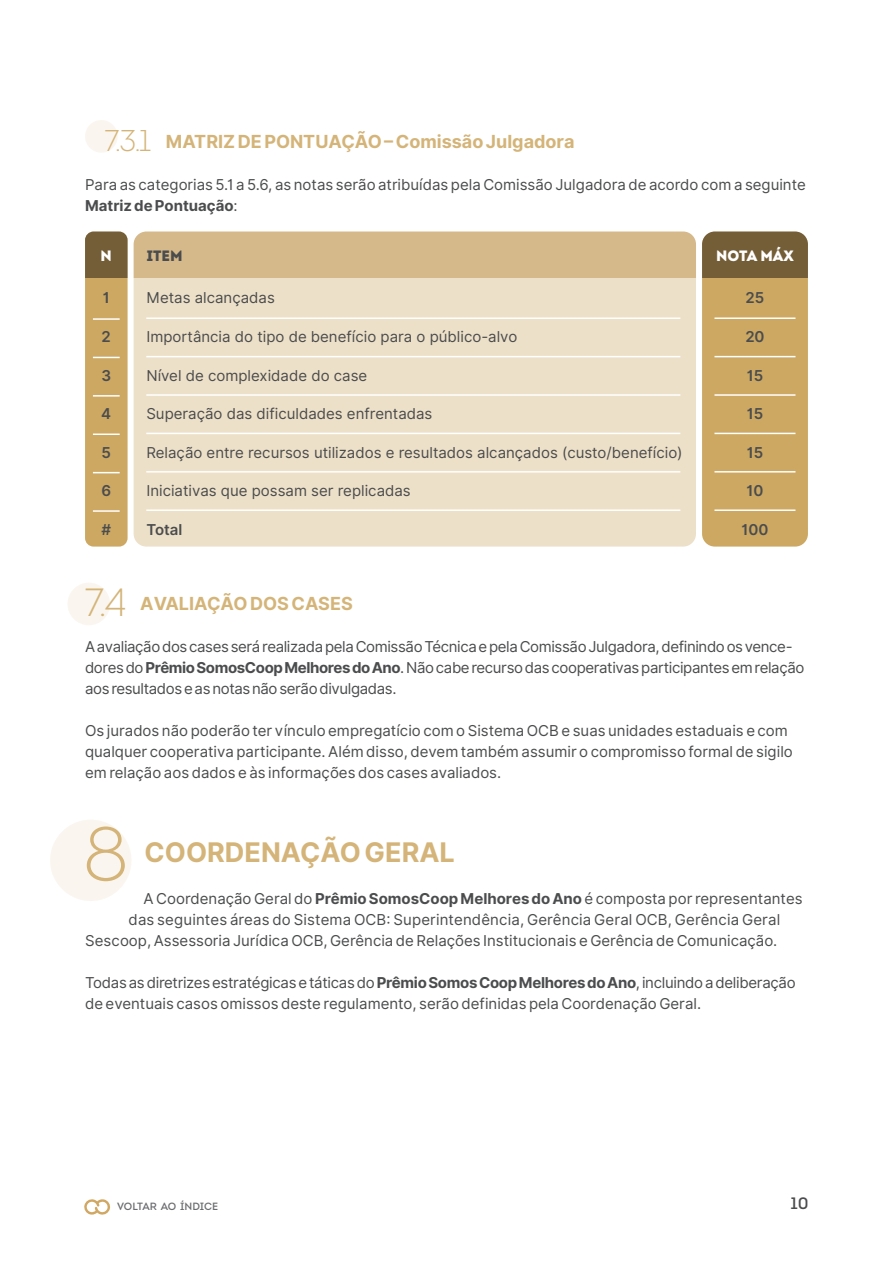
<style>
.page{position:relative;width:893px;height:1263px;background:#fff}
.page>*{position:absolute;margin:0;border:0;box-sizing:border-box;transform-origin:0 0}
.List_Paragraph{font:75px "Intro Light Alt";color:#d4b478}
.List_Paragraph-2{font:39.3px "Intro Light Alt";color:#d4b478}
.List_Paragraph-3{font:30px "Intro Light Alt";color:#d4b478}
.Default{font:700 27px "Inter";color:#d4b478}
.Subtítulo{font:700 18px "Inter";color:#d4b478}
.t1{font:16.5px "Intro";color:#4b4c4d}
.Parágrafo_da_Lista1{font:15px/21px "Inter";color:#4b4c4d}
.Pa7{font:15px "Inter";color:#4b4c4d}
.Parágrafo_da_Lista1-2{font:15px/21px "Inter";letter-spacing:-.025em;color:#4b4c4d}
.Default-2{font:15px/21px "Inter";color:#4b4c4d}
.t2{font:600 15px "Inter";color:#4b4c4d}
.t3{font:15px "Intro Black Caps";color:#fff}
.t4{font:15px "Intro Black Caps";color:#4b4c4d}
.t5{font:10.5px "Intro";letter-spacing:-.01em;color:#6c6d70}
.s1{font-weight:700}
</style>
<div class="page">
<div style="left:134px;top:232px;width:562px;height:315px;background:#ede0c8;border-radius:13px"></div>
<div style="left:134px;top:232px;width:562px;height:46px;background:#d5b98a"></div>
<div style="left:85px;top:232px;width:43px;height:315px;background:#cca863;border-radius:9px"></div>
<div style="left:85px;top:232px;width:43px;height:46px;background:#745e37"></div>
<div style="left:702px;top:232px;width:106px;height:315px;background:#cca863;border-radius:13px"></div>
<div style="left:702px;top:232px;width:106px;height:46px;background:#745e37"></div>
<hr style="left:93px;top:318px;width:27px;height:2px;background:#fff">
<svg style="left:93px;top:357px;width:27px;height:1px"></svg>
<hr style="left:93px;top:395px;width:27px;height:2px;background:#fff">
<hr style="left:93px;top:433px;width:27px;height:2px;background:#fff">
<svg style="left:93px;top:472px;width:27px;height:1px"></svg>
<hr style="left:93px;top:510px;width:27px;height:2px;background:#fff">
<hr style="left:714px;top:317px;width:81px;height:2px;background:#fff">
<hr style="left:714px;top:356px;width:81px;height:1px;background:#fff">
<hr style="left:714px;top:394px;width:81px;height:2px;background:#fff">
<hr style="left:714px;top:433px;width:81px;height:1px;background:#fff">
<hr style="left:714px;top:471px;width:81px;height:2px;background:#fff">
<hr style="left:714px;top:509px;width:81px;height:2px;background:#fff">
<hr style="left:146px;top:317px;width:534px;height:2px;background:#fff">
<hr style="left:146px;top:356px;width:534px;height:1px;background:#fff">
<hr style="left:146px;top:394px;width:534px;height:2px;background:#fff">
<hr style="left:146px;top:433px;width:534px;height:1px;background:#fff">
<hr style="left:146px;top:471px;width:534px;height:2px;background:#fff">
<hr style="left:146px;top:509px;width:534px;height:2px;background:#fff">
<svg style="left:84px;top:1199px;width:26px;height:16px"></svg>
<div style="left:85px;top:120px;width:33px;height:33px;background:#faf6ef;border-radius:50%"></div>
<div style="left:67px;top:583px;width:43px;height:42px;background:#faf6ef;border-radius:50%"></div>
<div style="left:50px;top:820px;width:81px;height:81px;background:#faf6ef;border-radius:50%"></div>
<p class="List_Paragraph-3" style="left:104px;top:122px;width:49px">7.3.1</p>
<p class="Subtítulo" style="left:166px;top:128px;width:410px">MATRIZ DE PONTUAÇÃO – Comissão Julgadora</p>
<p class="Parágrafo_da_Lista1" style="left:85px;top:174px;width:722px">Para as categorias 5.1 a 5.6, as notas serão atribuídas pela Comissão Julgadora de acordo com a seguinte<br><span class="s1">Matriz de Pontuação</span>:</p>
<p class="t3" style="left:101px;top:245px;width:13px">N</p>
<p class="t2" style="left:103px;top:287px;width:8px">1</p>
<p class="t2" style="left:102px;top:326px;width:11px">2</p>
<p class="t2" style="left:101px;top:364px;width:11px">3</p>
<p class="t2" style="left:101px;top:403px;width:11px">4</p>
<p class="t2" style="left:102px;top:441px;width:11px">5</p>
<p class="t2" style="left:101px;top:480px;width:11px">6</p>
<p class="t2" style="left:101px;top:519px;width:11px">#</p>
<p class="t4" style="left:146px;top:245px;width:38px">ITEM</p>
<p class="Parágrafo_da_Lista1" style="left:146px;top:288px;width:130px">Metas alcançadas</p>
<p class="Parágrafo_da_Lista1" style="left:146px;top:326px;width:372px">Importância do tipo de benefício para o público-alvo</p>
<p class="Parágrafo_da_Lista1" style="left:146px;top:365px;width:222px">Nível de complexidade do case</p>
<p class="Parágrafo_da_Lista1" style="left:146px;top:403px;width:288px">Superação das dificuldades enfrentadas</p>
<p class="Parágrafo_da_Lista1" style="left:146px;top:442px;width:538px">Relação entre recursos utilizados e resultados alcançados (custo/benefício)</p>
<p class="Parágrafo_da_Lista1" style="left:146px;top:480px;width:266px">Iniciativas que possam ser replicadas</p>
<p class="t2" style="left:146px;top:519px;width:38px">Total</p>
<p class="t3" style="left:716px;top:245px;width:79px">NOTA MÁX</p>
<p class="t2" style="left:746px;top:287px;width:20px">25</p>
<p class="t2" style="left:745px;top:326px;width:21px">20</p>
<p class="t2" style="left:747px;top:364px;width:18px">15</p>
<p class="t2" style="left:747px;top:403px;width:18px">15</p>
<p class="t2" style="left:747px;top:441px;width:18px">15</p>
<p class="t2" style="left:746px;top:480px;width:18px">10</p>
<p class="t2" style="left:741px;top:519px;width:28px">100</p>
<p class="List_Paragraph-2" style="left:84px;top:578px;width:44px">7.4</p>
<p class="Subtítulo" style="left:140px;top:590px;width:214px">AVALIAÇÃO DOS CASES</p>
<p class="Parágrafo_da_Lista1-2" style="left:85px;top:636px;width:721px">A avaliação dos cases será realizada pela Comissão Técnica e pela Comissão Julgadora, definindo os vence&shy;dores do <span class="s1">Prêmio SomosCoop Melhores do Ano</span>. Não cabe recurso das cooperativas participantes em relação aos resultados e as notas não serão divulgadas.</p>
<p class="Parágrafo_da_Lista1" style="left:85px;top:720px;width:709px">Os jurados não poderão ter vínculo empregatício com o Sistema OCB e suas unidades estaduais e com qualquer cooperativa participante. Além disso, devem também assumir o compromisso formal de sigilo em relação aos dados e às informações dos cases avaliados.</p>
<p class="List_Paragraph" style="left:83px;top:807px;width:48px">8</p>
<p class="Default" style="left:145px;top:832px;width:312px">COORDENAÇÃO GERAL</p>
<p class="Pa7" style="left:144px;top:887px;width:660px">A Coordenação Geral do <span class="s1">Prêmio SomosCoop Melhores do Ano</span> é composta por representantes</p>
<p class="Pa7" style="left:129px;top:908px;width:653px">das seguintes áreas do Sistema OCB: Superintendência, Gerência Geral OCB, Gerência Geral</p>
<p class="Pa7" style="left:85px;top:929px;width:694px">Sescoop, Assessoria Jurídica OCB, Gerência de Relações Institucionais e Gerência de Comunicação.</p>
<p class="Default-2" style="left:85px;top:972px;width:712px">Todas as diretrizes estratégicas e táticas do <span class="s1">Prêmio Somos Coop Melhores do Ano</span>, incluindo a deliberação de eventuais casos omissos deste regulamento, serão definidas pela Coordenação Geral.</p>
<p class="t5" style="left:117px;top:1200px;width:103px">VOLTAR AO ÍNDICE</p>
<p class="t1" style="left:790px;top:1193px;width:20px">10</p>
</div>
